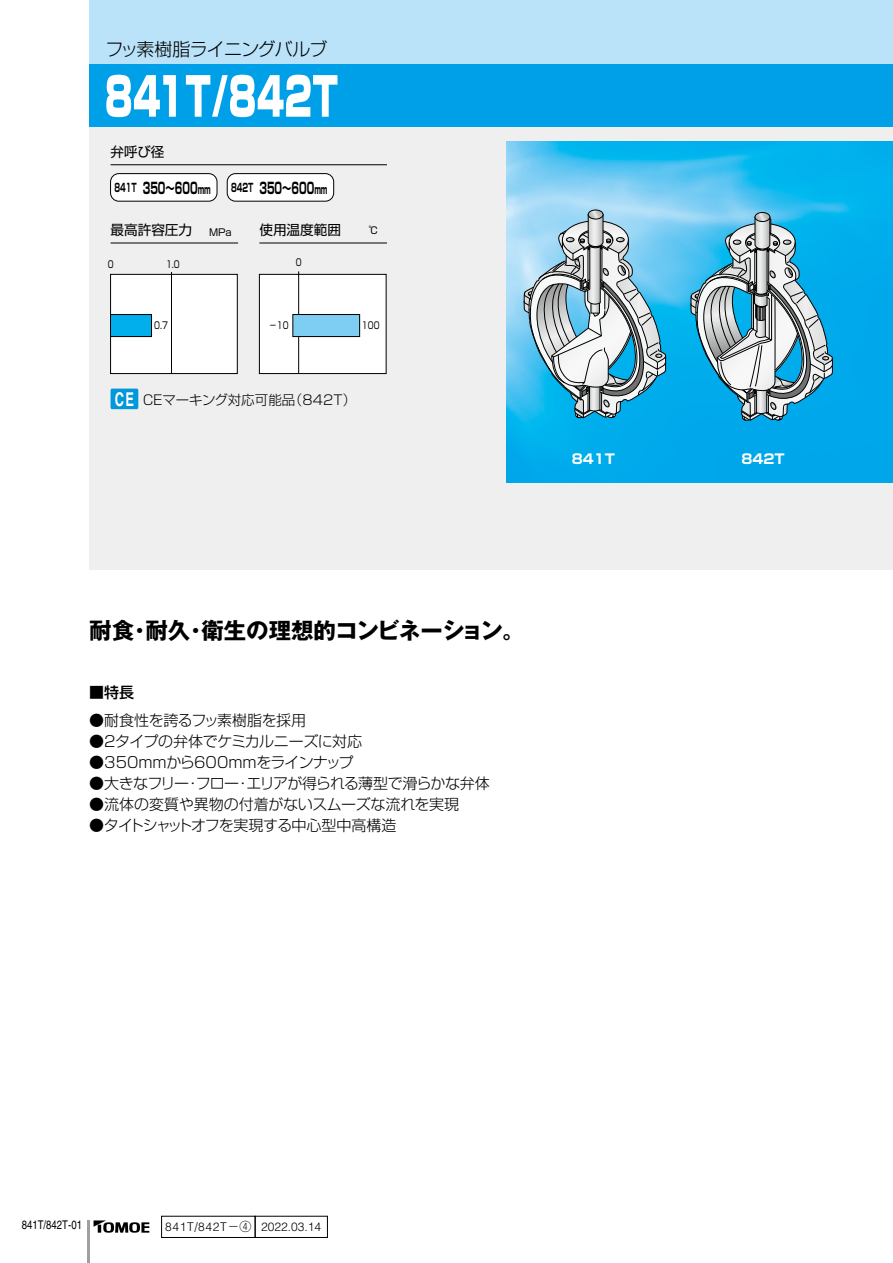
<style>
.page{position:relative;width:893px;height:1263px;background:#fff}
.page>*{position:absolute;margin:0;border:0;box-sizing:border-box;transform-origin:0 0}
.t1{font:700 22.5px "Gothic MB101 Pro";letter-spacing:-.03em;color:#000}
.t2{font:700 19.05px "Helvetica";color:#fff;scale:.68 1}
.t3{font:300 18px "Shin Go Pro";letter-spacing:-.045em;color:#000}
.t4{font:700 15.6px "Shin Go Pro";color:#000;scale:.6 1}
.t5{font:300 15px "Shin Go Pro";letter-spacing:-.03em;color:#000}
.t6{font:300 15px "Shin Go Pro";letter-spacing:-.05em;color:#000}
.t7{font:300 15px "Shin Go Pro";letter-spacing:-.01em;color:#000}
.t8{font:300 15px "Shin Go Pro";letter-spacing:-.055em;color:#000}
.t9{font:500 15px "Shin Go Pro";color:#000}
.t10{font:13.65px "Shin Go Pro";color:#000}
.t11{font:300 13.5px "Shin Go Pro";letter-spacing:.005em;color:#000}
.t12{font:700 13.5px "Shin Go Pro";color:#fff}
.t13{font:300 12px "Helvetica";letter-spacing:.05em;color:#000}
.t14{font:12px "Helvetica";color:#000;scale:.8 1}
.t15{font:700 11.7px "Shin Go Pro";color:#000;scale:.6 1}
.t16{font:9.75px "Shin Go Pro";color:#000;scale:.8 1}
.t17{font:9.75px "Shin Go Pro";color:#000}
.s1{font-family:"Shin Go Pro"}
</style>
<div class="page">
<svg style="left:94px;top:1220px;width:12px;height:7px"></svg>
<svg style="left:98px;top:1222px;width:51px;height:11px"></svg>
<hr style="left:87px;top:1220px;width:3px;height:43px;background:#9fa0a0">
<div style="left:89px;top:0;width:804px;height:570px;background:#efefef"></div>
<div style="left:89px;top:64px;width:804px;height:63px;background:#00a0e9"></div>
<div style="left:89px;top:0;width:804px;height:64px;background:#bae3f9"></div>
<img style="left:507px;top:141px;width:386px;height:342px">
<svg style="left:524px;top:210px;width:142px;height:209px"></svg>
<svg style="left:691px;top:212px;width:142px;height:209px"></svg>
<hr style="left:111px;top:164px;width:276px;height:1px;background:#000">
<hr style="left:111px;top:243px;width:127px;height:1px;background:#000">
<hr style="left:259px;top:243px;width:128px;height:1px;background:#000">
<div style="left:111px;top:274px;width:126px;height:100px;background:#fff"></div>
<div style="left:110px;top:274px;width:127px;height:100px;border:1px solid #000"></div>
<hr style="left:171px;top:272px;width:1px;height:101px;background:#000">
<div style="left:259px;top:274px;width:127px;height:100px;background:#fff"></div>
<div style="left:259px;top:274px;width:127px;height:100px;border:1px solid #000"></div>
<hr style="left:298px;top:271px;width:1px;height:102px;background:#000">
<div style="left:111px;top:174px;width:106px;height:27px;background:#fff;border-radius:8px"></div>
<div style="left:110px;top:173px;width:107px;height:28px;border:1px solid #000;border-radius:8px"></div>
<div style="left:111px;top:314px;width:41px;height:23px;background:#00afec"></div>
<div style="left:110px;top:314px;width:42px;height:23px;border:1px solid #000"></div>
<div style="left:293px;top:314px;width:67px;height:23px;background:#7ecef4"></div>
<div style="left:293px;top:314px;width:67px;height:23px;border:1px solid #000"></div>
<svg style="left:106px;top:75px;width:70px;height:42px"></svg>
<svg style="left:186px;top:75px;width:151px;height:42px"></svg>
<svg style="left:111px;top:389px;width:27px;height:20px"></svg>
<div style="left:227px;top:174px;width:107px;height:27px;background:#fff;border-radius:8px"></div>
<div style="left:227px;top:173px;width:107px;height:28px;border:1px solid #000;border-radius:8px"></div>
<div style="left:255px;top:1216px;width:73px;height:22px;border:1px solid #000"></div>
<div style="left:161px;top:1216px;width:94px;height:22px;border:1px solid #000"></div>
<p class="t3" style="left:105px;top:34px;width:224px">フッ素樹脂ライニングバルブ</p>
<p class="t10" style="left:111px;top:140px;width:55px">弁呼び径</p>
<p class="t4" style="left:143px;top:175px;width:93px">350～600</p>
<p class="t15" style="left:114px;top:178px;width:39px">841T</p>
<p class="t15" style="left:198px;top:180px;width:24px">mm</p>
<p class="t4" style="left:259px;top:175px;width:93px">350～600</p>
<p class="t15" style="left:231px;top:178px;width:39px">842T</p>
<p class="t15" style="left:314px;top:180px;width:24px">mm</p>
<p class="t10" style="left:111px;top:218px;width:83px">最高許容圧力</p>
<p class="t17" style="left:209px;top:224px;width:24px">MPa</p>
<p class="t10" style="left:259px;top:218px;width:83px">使用温度範囲</p>
<p class="t16" style="left:108px;top:256px;width:9px">0</p>
<p class="t16" style="left:166px;top:256px;width:19px">1.0</p>
<p class="t16" style="left:296px;top:255px;width:9px">0</p>
<p class="t16" style="left:154px;top:318px;width:19px">0.7</p>
<p class="t16" style="left:269px;top:318px;width:26px">－10</p>
<p class="t17" style="left:369px;top:223px;width:11px">°C</p>
<p class="t16" style="left:362px;top:318px;width:24px">100</p>
<p class="t2" style="left:115px;top:388px;width:30px">CE</p>
<p class="t11" style="left:141px;top:389px;width:155px">ＣＥマーキング対応可能品</p>
<p class="t11" style="left:289px;top:389px;width:69px">（842T(</p>
<h1 class="t1" style="left:89px;top:611px;width:437px">耐食･耐久･衛生の理想的コンビネーション。</h1>
<p class="t9" style="left:89px;top:680px;width:46px">■特長</p>
<p class="t5" style="left:89px;top:708px;width:218px">●耐食性を誇るフッ素樹脂を採用</p>
<p class="t5" style="left:89px;top:729px;width:274px">●2タイプの弁体でケミカルニーズに対応</p>
<p class="t5" style="left:89px;top:750px;width:266px">●350mmから600mmをラインナップ</p>
<p class="t6" style="left:89px;top:771px;width:402px">●大きなフリー･フロー･エリアが得られる薄型で滑らかな弁体</p>
<p class="t7" style="left:89px;top:792px;width:371px">●流体の変質や異物の付着がないスムーズな流れを実現</p>
<p class="t8" style="left:89px;top:813px;width:309px">●タイトシャットオフを実現する中心型中高構造</p>
<p class="t12" style="left:572px;top:449px;width:45px">841T</p>
<p class="t12" style="left:741px;top:449px;width:45px">842T</p>
<p class="t14" style="left:22px;top:1218px;width:77px">841T/842T-01</p>
<p class="t13" style="left:165px;top:1219px;width:88px">841T/842T<span class="s1">－4</span></p>
<p class="t13" style="left:261px;top:1219px;width:62px">2022.03.14</p>
</div>
